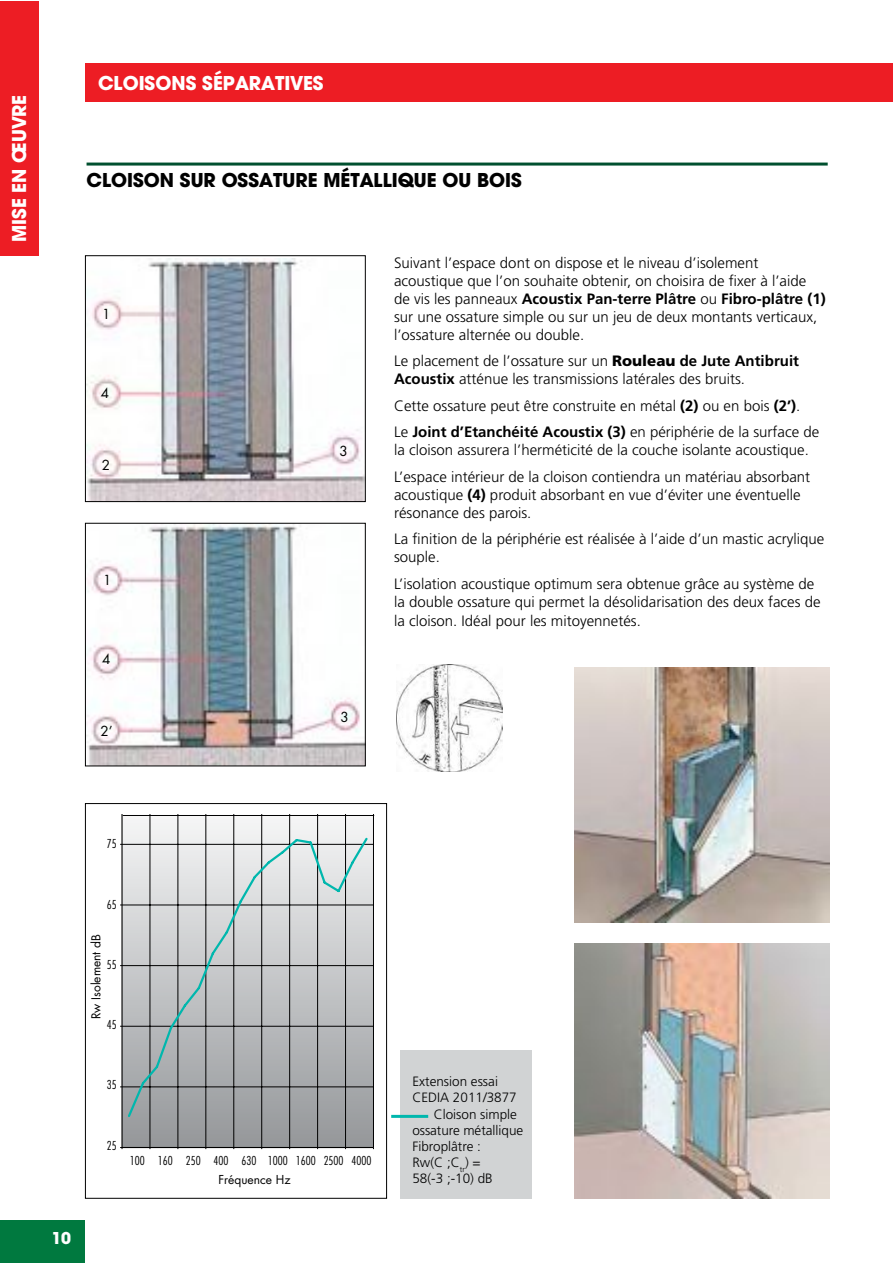
<style>
.page{position:relative;width:893px;height:1263px;background:#fff}
.page>*{position:absolute;margin:0;border:0;box-sizing:border-box;transform-origin:0 0}
.t1{font:700 21px "Avant Gard";color:#000}
.t2{font:700 21px "Avant Gard";color:#fff}
.t3{font:700 18px "Avant Gard";color:#fff}
.t4{font:300 15px/18px "Frutiger";color:#000}
.t5{font:300 13.5px "Frutiger";color:#000}
.t6{font:13.5px "Futura";color:#000}
.t7{font:300 condensed 12px "Futura";color:#000}
.t8{font:12px "Futura";color:#000}
.s1{font-weight:700}
.s2{font-weight:900}
</style>
<div class="page">
<div style="left:0;top:1220px;width:85px;height:43px;background:#00793f"></div>
<div style="left:0;top:1px;width:38px;height:254px;background:#ed1d24"></div>
<img style="left:574px;top:943px;width:255px;height:256px">
<img style="left:87px;top:258px;width:277px;height:242px">
<div style="left:85px;top:255px;width:281px;height:247px;border:1px solid #000"></div>
<div style="left:122px;top:815px;width:252px;height:332px;background:linear-gradient(to bottom,#f3f4f5,#929598)"></div>
<hr style="left:122px;top:1086px;width:251px;height:1px;background:#000">
<hr style="left:122px;top:1026px;width:251px;height:1px;background:#000">
<hr style="left:122px;top:965px;width:251px;height:1px;background:#000">
<hr style="left:122px;top:905px;width:251px;height:1px;background:#000">
<hr style="left:122px;top:844px;width:251px;height:1px;background:#000">
<hr style="left:150px;top:814px;width:1px;height:333px;background:#000">
<hr style="left:178px;top:814px;width:1px;height:333px;background:#000">
<hr style="left:206px;top:814px;width:1px;height:333px;background:#000">
<hr style="left:234px;top:814px;width:1px;height:333px;background:#000">
<hr style="left:261px;top:814px;width:1px;height:333px;background:#000">
<hr style="left:289px;top:814px;width:1px;height:333px;background:#000">
<hr style="left:317px;top:814px;width:1px;height:333px;background:#000">
<hr style="left:345px;top:814px;width:1px;height:333px;background:#000">
<hr style="left:373px;top:814px;width:1px;height:333px;background:#000">
<hr style="left:121px;top:814px;width:2px;height:333px;background:#000">
<hr style="left:122px;top:1147px;width:251px;height:1px;background:#000">
<svg style="left:126px;top:836px;width:244px;height:283px;background:#b7bcbe"></svg>
<hr style="left:123px;top:815px;width:251px;height:1px;background:#000">
<div style="left:85px;top:803px;width:302px;height:396px;border:1px solid #000"></div>
<div style="left:400px;top:1050px;width:131px;height:149px;background:#d1d3d4"></div>
<div style="left:85px;top:63px;width:807px;height:39px;background:#ed1d24"></div>
<hr style="left:391px;top:1115px;width:37px;height:3px;background:#00b7ad">
<img style="left:396px;top:665px;width:106px;height:106px">
<hr style="left:87px;top:163px;width:741px;height:3px;background:#00502f">
<img style="left:87px;top:525px;width:277px;height:239px">
<div style="left:85px;top:523px;width:281px;height:243px;border:1px solid #000"></div>
<img style="left:574px;top:667px;width:255px;height:255px">
<h1 class="t2" style="left:6px;top:242px;width:149px;rotate:-90deg">MISE EN ŒUVRE</h1>
<h1 class="t2" style="left:98px;top:70px;width:227px">CLOISONS SÉPARATIVES</h1>
<h1 class="t1" style="left:87px;top:167px;width:437px">CLOISON SUR OSSATURE MÉTALLIQUE OU BOIS</h1>
<p class="t6" style="left:102px;top:305px;width:10px">1</p>
<p class="t6" style="left:101px;top:384px;width:10px">4</p>
<p class="t6" style="left:102px;top:455px;width:10px">2</p>
<p class="t6" style="left:103px;top:571px;width:10px">1</p>
<p class="t6" style="left:102px;top:650px;width:10px">4</p>
<p class="t6" style="left:101px;top:721px;width:14px">2’</p>
<p class="t6" style="left:339px;top:442px;width:10px">3</p>
<p class="t6" style="left:341px;top:708px;width:10px">3</p>
<p class="t4" style="left:394px;top:254px;width:433px">Suivant l’espace dont on dispose et le niveau d’isolement acoustique que l’on souhaite obtenir, on choisira de fixer à l’aide de vis les panneaux <span class="s1">Acoustix Pan-terre Plâtre</span> ou <span class="s1">Fibro-plâtre (1) </span>sur une ossature simple ou sur un jeu de deux montants verticaux, l’ossature alternée ou double.</p>
<p class="t4" style="left:394px;top:352px;width:406px">Le placement de l’ossature sur un <span class="s2">Rouleau</span> <span class="s1">de Jute Antibruit<br>Acoustix</span> atténue les transmissions latérales des bruits.</p>
<p class="t4" style="left:394px;top:392px;width:427px;line-height:26.5px">Cette ossature peut être construite en métal <span class="s1">(2)</span> ou en bois <span class="s1">(2’)</span>.<br>Le <span class="s1">Joint d’Etanchéité Acoustix (3)</span> en périphérie de la surface de</p>
<p class="t4" style="left:394px;top:437px;width:418px;line-height:26.5px">la cloison assurera l’herméticité de la couche isolante acoustique.<br>L’espace intérieur de la cloison contiendra un matériau absorbant</p>
<p class="t4" style="left:394px;top:486px;width:408px">acoustique <span class="s1">(4)</span> produit absorbant en vue d’éviter une éventuelle résonance des parois.</p>
<p class="t4" style="left:394px;top:530px;width:432px">La finition de la périphérie est réalisée à l’aide d’un mastic acrylique souple.</p>
<p class="t4" style="left:394px;top:575px;width:428px">L’isolation acoustique optimum sera obtenue grâce au système de la double ossature qui permet la désolidarisation des deux faces de</p>
<p class="t4" style="left:394px;top:612px;width:248px">la cloison. Idéal pour les mitoyennetés.</p>
<p class="t7" style="left:107px;top:836px;width:11px">75</p>
<p class="t7" style="left:107px;top:897px;width:11px">65</p>
<p class="t8" style="left:88px;top:1019px;width:86px;rotate:-90deg">Rw Isolement dB</p>
<p class="t7" style="left:107px;top:957px;width:11px">55</p>
<p class="t7" style="left:107px;top:1017px;width:11px">45</p>
<p class="t7" style="left:107px;top:1077px;width:11px">35</p>
<p class="t3" style="left:51px;top:1227px;width:21px">10</p>
<p class="t7" style="left:107px;top:1138px;width:11px">25</p>
<p class="t7" style="left:130px;top:1153px;width:243px">100 160 250 400 630 1000 1600 2500 4000</p>
<p class="t8" style="left:219px;top:1171px;width:74px">Fréquence Hz</p>
<p class="t5" style="left:412px;top:1074px;width:87px">Extension essai</p>
<p class="t5" style="left:412px;top:1090px;width:106px">CEDIA 2011/3877</p>
<p class="t5" style="left:434px;top:1106px;width:85px">Cloison simple</p>
<p class="t5" style="left:412px;top:1122px;width:112px">ossature métallique</p>
<p class="t5" style="left:412px;top:1139px;width:70px">Fibroplâtre :</p>
<p class="t5" style="left:412px;top:1155px;width:70px">Rw(C ;C<sub>tr</sub>) =</p>
<p class="t5" style="left:412px;top:1171px;width:82px">58(-3 ;-10) dB</p>
</div>
